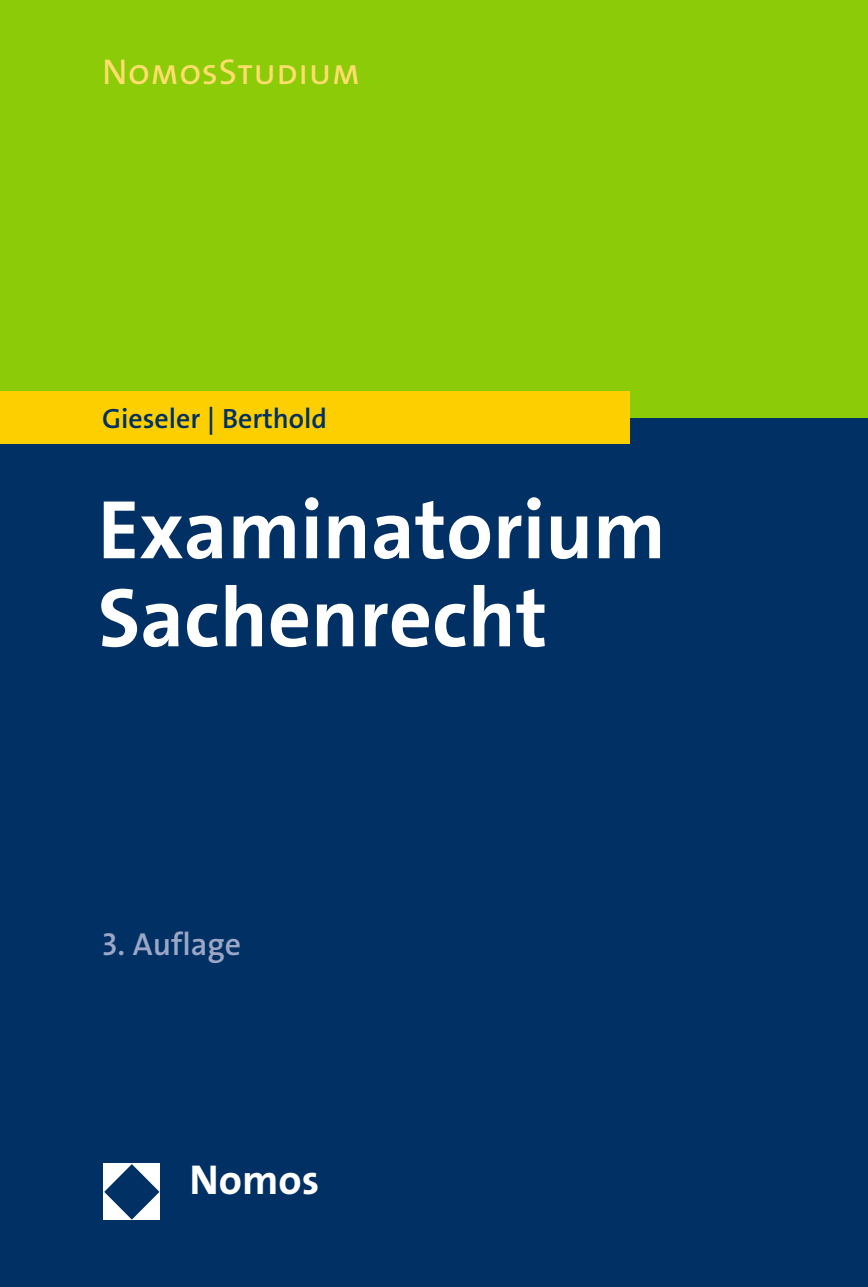
<style>
.page{position:relative;width:868px;height:1287px;background:#fff}
.page>*{position:absolute;margin:0;border:0;box-sizing:border-box;transform-origin:0 0}
.t1{font:700 84px/88px "The Sans Os F";color:#fff}
.t2{font:700 42px "The Sans Os F";color:#fff}
.t3{font:36px "The Sans Os F";letter-spacing:.015em;color:#ffde6d}
.t4{font:600 32px "The Sans Os F";color:#9ca6c5}
.t5{font:600 28px "The Sans Os F";color:#003064}
</style>
<div class="page">
<div style="left:0;top:418px;width:867px;height:869px;background:#003064"></div>
<div style="left:0;top:0;width:867px;height:418px;background:#8ccb07"></div>
<div style="left:0;top:392px;width:629px;height:52px;background:#fdcf00"></div>
<div style="left:103px;top:1163px;width:57px;height:57px;background:#fff"></div>
<svg style="left:104px;top:1164px;width:55px;height:56px"></svg>
<p class="t3" style="left:102px;top:49px;width:260px">NomosStudium</p>
<p class="t5" style="left:102px;top:401px;width:226px">Gieseler | Berthold</p>
<p class="t1" style="left:98px;top:487px;width:569px">Examinatorium<br>Sachenrecht</p>
<p class="t4" style="left:102px;top:923px;width:141px">3. Auflage</p>
<p class="t2" style="left:189px;top:1153px;width:131px">Nomos</p>
</div>
